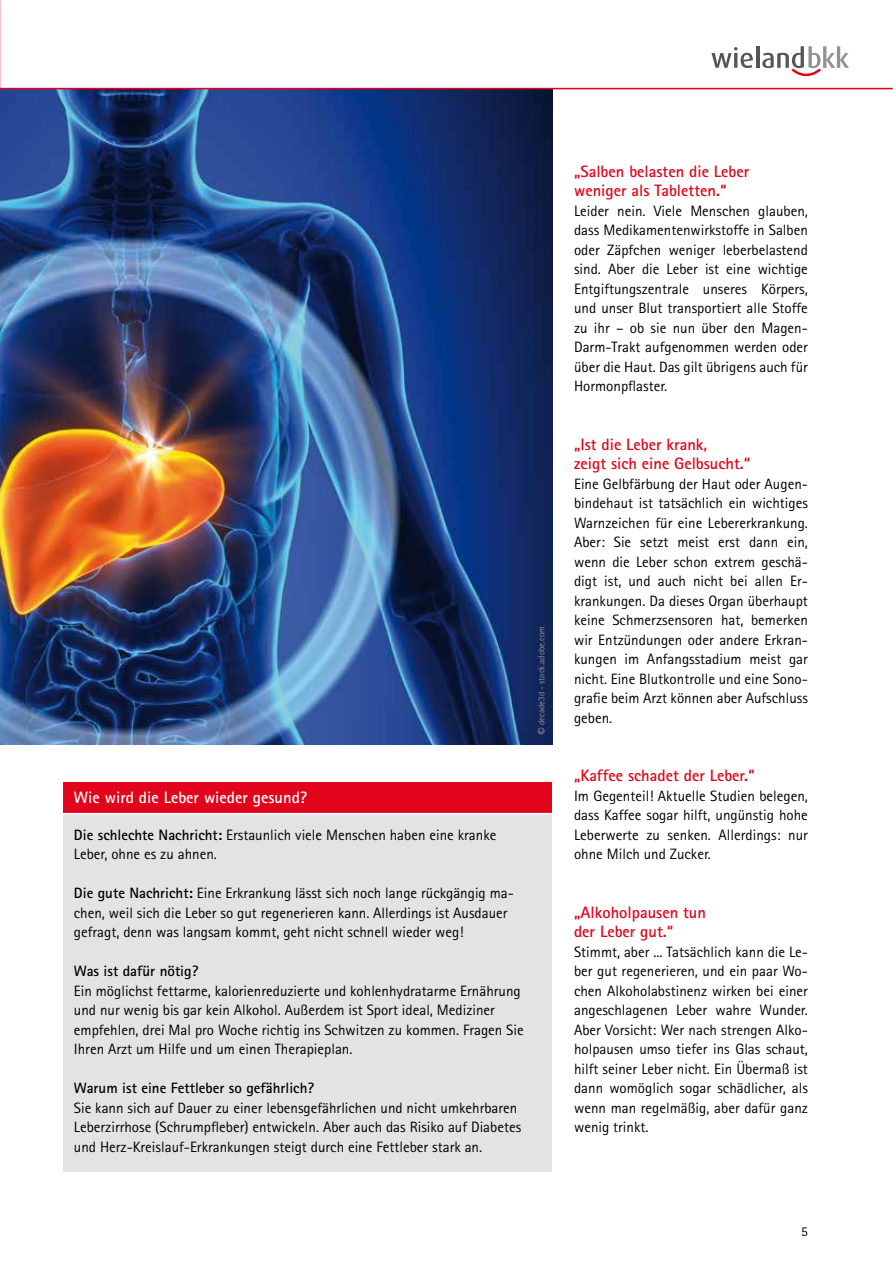
<style>
.page{position:relative;width:893px;height:1263px;background:#fff}
.page>*{position:absolute;margin:0;border:0;box-sizing:border-box;transform-origin:0 0}
.t1{font:700 16.5px/19.5px "Rotis Sans Serif Std";color:#e1041a}
.t2{font:700 16.5px "Rotis Sans Serif Std";color:#fff}
.t3{font:15px/19.5px "Rotis Sans Serif Std";color:#000;text-align:justify}
.t4{font:700 15px "Rotis Sans Serif Std";color:#000}
.t5{font:13.5px "Rotis Sans Serif Std";color:#000}
.t6{font:9px "Rotis Sans Serif Std";color:#919291}
.s1{font-family:"CDU Kievit Tab";font-style:italic;color:#a8a6a5}
.s2{font-weight:700}
</style>
<div class="page">
<svg style="left:711px;top:47px;width:42px;height:21px"></svg>
<hr style="left:756px;top:46px;width:3px;height:22px;background:#565554">
<svg style="left:762px;top:46px;width:87px;height:30px"></svg>
<img style="left:0;top:89px;width:553px;height:655px">
<hr style="left:0;top:88px;width:893px;height:1px;background:#e1041a">
<div style="left:63px;top:814px;width:489px;height:357px;background:#e3e3e3"></div>
<div style="left:63px;top:782px;width:489px;height:32px;background:#e1041a"></div>
<hr style="left:63px;top:813px;width:492px;height:1px;background:#fff">
<p class="t6" style="left:536px;top:735px;width:110px;rotate:-90deg"><span class="s1">©</span> decade3d - stock.adobe.com</p>
<p class="t2" style="left:74px;top:787px;width:235px">Wie wird die Leber wieder gesund?</p>
<p class="t3" style="left:74px;top:825px;width:424px"><span class="s2">Die schlechte Nachricht:</span> Erstaunlich viele Menschen haben eine kranke<br>Leber, ohne es zu ahnen.</p>
<p class="t3" style="left:74px;top:883px;width:441px;text-align:left"><span class="s2">Die gute Nachricht:</span> Eine Erkrankung lässt sich noch lange rückgängig ma&shy;chen, weil sich die Leber so gut regenerieren kann. Allerdings ist Ausdauer gefragt, denn was langsam kommt, geht nicht schnell wieder weg!</p>
<p class="t4" style="left:74px;top:962px;width:126px">Was ist dafür nötig?</p>
<p class="t3" style="left:74px;top:981px;width:451px;text-align:left">Ein möglichst fettarme, kalorienreduzierte und kohlenhydratarme Ernährung und nur wenig bis gar kein Alkohol. Außerdem ist Sport ideal, Mediziner empfehlen, drei Mal pro Woche richtig ins Schwitzen zu kommen. Fragen Sie Ihren Arzt um Hilfe und um einen Therapieplan.</p>
<p class="t4" style="left:74px;top:1079px;width:242px">Warum ist eine Fettleber so gefährlich?</p>
<p class="t3" style="left:74px;top:1098px;width:449px;text-align:left">Sie kann sich auf Dauer zu einer lebensgefährlichen und nicht umkehrbaren<br>Leberzirrhose (Schrumpfleber) entwickeln. Aber auch das Risiko auf Diabetes und Herz-Kreislauf-Erkrankungen steigt durch eine Fettleber stark an.</p>
<p class="t1" style="left:574px;top:161px;width:177px">„Salben belasten die Leber weniger als Tabletten.“</p>
<p class="t3" style="left:574px;top:201px;width:235px">Leider nein. Viele Menschen glauben, dass Medikamentenwirkstoffe in Salben oder Zäpfchen weniger leberbelastend sind. Aber die Leber ist eine wichtige Entgiftungszentrale unseres Körpers, und unser Blut transportiert alle Stoffe zu ihr – ob sie nun über den Magen-Darm-Trakt aufgenommen werden oder über die Haut. Das gilt übrigens auch für Hormonpflaster.</p>
<p class="t1" style="left:574px;top:434px;width:178px">„Ist die Leber krank,<br>zeigt sich eine Gelbsucht.“</p>
<p class="t3" style="left:574px;top:474px;width:235px">Eine Gelbfärbung der Haut oder Augen&shy;bindehaut ist tatsächlich ein wichtiges Warnzeichen für eine Lebererkrankung.<br>Aber: Sie setzt meist erst dann ein, wenn die Leber schon extrem geschä&shy;digt ist, und auch nicht bei allen Er&shy;krankungen. Da dieses Organ überhaupt keine Schmerzsensoren hat, bemerken wir Entzündungen oder andere Erkran&shy;kungen im Anfangsstadium meist gar nicht. Eine Blutkontrolle und eine Sono&shy;grafie beim Arzt können aber Aufschluss geben.</p>
<p class="t1" style="left:574px;top:766px;width:182px">„Kaffee schadet der Leber.“</p>
<p class="t3" style="left:574px;top:786px;width:235px">Im Gegenteil! Aktuelle Studien belegen, dass Kaffee sogar hilft, ungünstig hohe Leberwerte zu senken. Allerdings: nur ohne Milch und Zucker.</p>
<p class="t1" style="left:574px;top:902px;width:134px">„Alkoholpausen tun der Leber gut.“</p>
<p class="t3" style="left:574px;top:942px;width:235px">Stimmt, aber ... Tatsächlich kann die Le&shy;ber gut regenerieren, und ein paar Wo&shy;chen Alkoholabstinenz wirken bei einer angeschlagenen Leber wahre Wunder.<br>Aber Vorsicht: Wer nach strengen Alko&shy;holpausen umso tiefer ins Glas schaut, hilft seiner Leber nicht. Ein Übermaß ist dann womöglich sogar schädlicher, als wenn man regelmäßig, aber dafür ganz wenig trinkt.</p>
<p class="t5" style="left:801px;top:1224px;width:8px">5</p>
</div>
